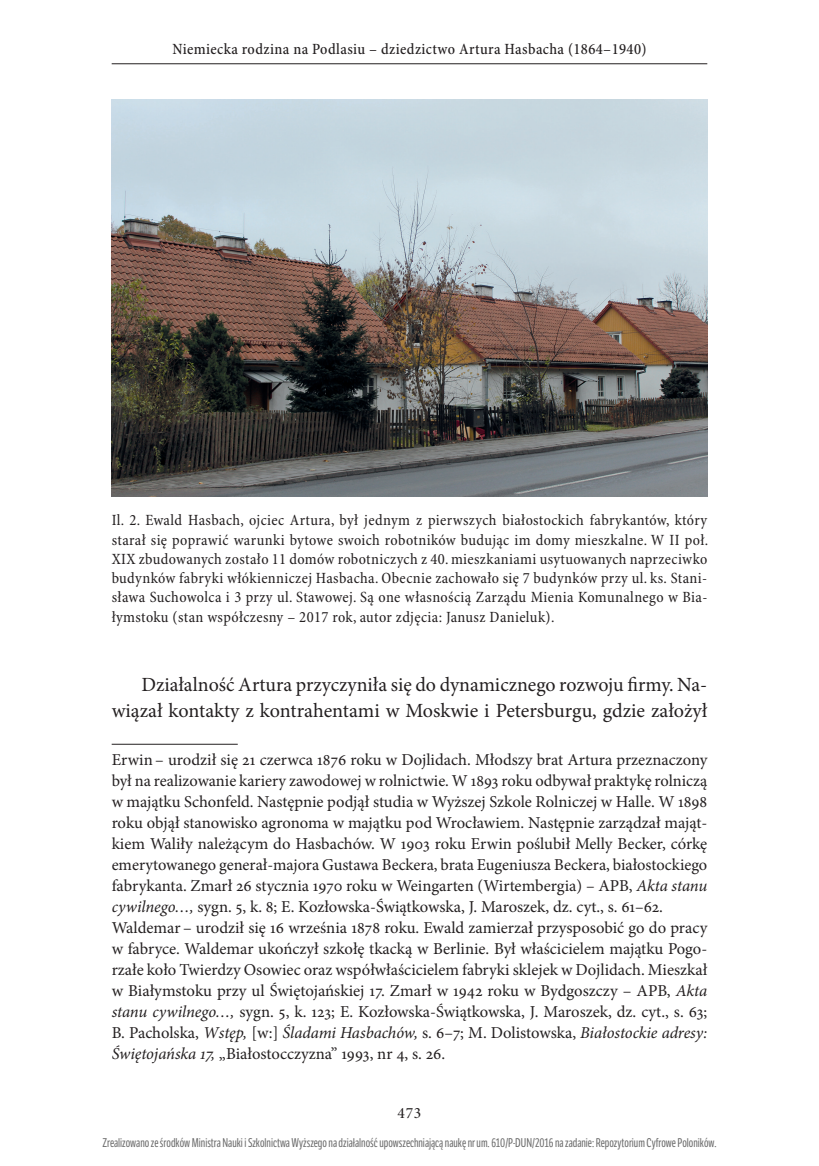
<style>
.page{position:relative;width:819px;height:1166px;background:#fff}
.page>*{position:absolute;margin:0;border:0;box-sizing:border-box;transform-origin:0 0}
.t1{font:20.12px/26.2px "Minion Pro";color:#231f20;text-align:right}
.t2{font:16.62px/21px "Minion Pro";color:#231f20}
.t3{font:condensed 15.75px/19.2px "Minion Pro";letter-spacing:.02em;color:#231f20;text-align:justify}
.t4{font:500 condensed 15.75px "Minion Pro";letter-spacing:.025em;color:#231f20}
.t5{font:15.75px "Minion Pro Medium Subh";color:#231f20}
.t6{font:12.25px "LFT Etica Compressed";color:#6b6b6b}
.s1{font-style:italic}
</style>
<div class="page">
<hr style="left:112px;top:63px;width:595px;height:1px;background:#231f20">
<img style="left:112px;top:100px;width:595px;height:396px">
<hr style="left:112px;top:744px;width:126px;height:1px;background:#231f20">
<p class="t4" style="left:172px;top:39px;width:475px">Niemiecka rodzina na Podlasiu – dziedzictwo Artura Hasbacha (1864–1940)</p>
<p class="t3" style="left:112px;top:511px;width:598px">Il. 2. Ewald Hasbach, ojciec Artura, był jednym z pierwszych białostockich fabrykantów, który starał się poprawić warunki bytowe swoich robotników budując im domy mieszkalne. W II poł.<br>XIX zbudowanych zostało 11 domów robotniczych z 40. mieszkaniami usytuowanych naprzeciwko budynków fabryki włókienniczej Hasbacha. Obecnie zachowało się 7 budynków przy ul. ks. Stani&shy;sława Suchowolca i 3 przy ul. Stawowej. Są one własnością Zarządu Mienia Komunalnego w Bia&shy;łymstoku (stan współczesny – 2017 rok, autor zdjęcia: Janusz Danieluk).</p>
<p class="t1" style="left:112px;top:671px;width:597px">Działalność Artura przyczyniła się do dynamicznego rozwoju firmy. Na&shy;wiązał kontakty z kontrahentami w Moskwie i Petersburgu, gdzie założył</p>
<p class="t2" style="left:112px;top:749px;width:597px">Erwin – urodził się 21 czerwca 1876 roku w Dojlidach. Młodszy brat Artura przeznaczony był na realizowanie kariery zawodowej w rolnictwie. W 1893 roku odbywał praktykę rolniczą w majątku Schonfeld. Następnie podjął studia w Wyższej Szkole Rolniczej w Halle. W 1898 roku objął stanowisko agronoma w majątku pod Wrocławiem. Następnie zarządzał mająt&shy;kiem Waliły należącym do Hasbachów. W 1903 roku Erwin poślubił Melly Becker, córkę emerytowanego generał-majora Gustawa Beckera, brata Eugeniusza Beckera, białostockiego fabrykanta. Zmarł 26 stycznia 1970 roku w Weingarten (Wirtembergia) – APB, <span class="s1">Akta stanu cywilnego…,</span> sygn. 5, k. 8; E. Kozłowska-Świątkowska, J. Maroszek, dz. cyt., s. 61–62.<br>Waldemar – urodził się 16 września 1878 roku. Ewald zamierzał przysposobić go do pracy w fabryce. Waldemar ukończył szkołę tkacką w Berlinie. Był właścicielem majątku Pogo&shy;rzałe koło Twierdzy Osowiec oraz współwłaścicielem fabryki sklejek w Dojlidach. Mieszkał w Białymstoku przy ul Świętojańskiej 17. Zmarł w 1942 roku w Bydgoszczy – APB, <span class="s1">Akta stanu cywilnego…,</span> sygn. 5, k. 123; E. Kozłowska-Świątkowska, J. Maroszek, dz. cyt., s. 63; B. Pacholska, <span class="s1">Wstęp,</span> [w:] <span class="s1">Śladami Hasbachów,</span> s. 6–7; M. Dolistowska, <span class="s1">Białostockie adresy:<br>Świętojańska 17,</span> „Białostocczyzna” 1993, nr 4, s. 26.</p>
<p class="t5" style="left:397px;top:1104px;width:25px">473</p>
<p class="t6" style="left:102px;top:1136px;width:615px">Zrealizowano ze środków Ministra Nauki i Szkolnictwa Wyższego na działalność upowszechniającą naukę nr um. 610/P-DUN/2016 na zadanie: Repozytorium Cyfrowe Poloników.</p>
</div>
